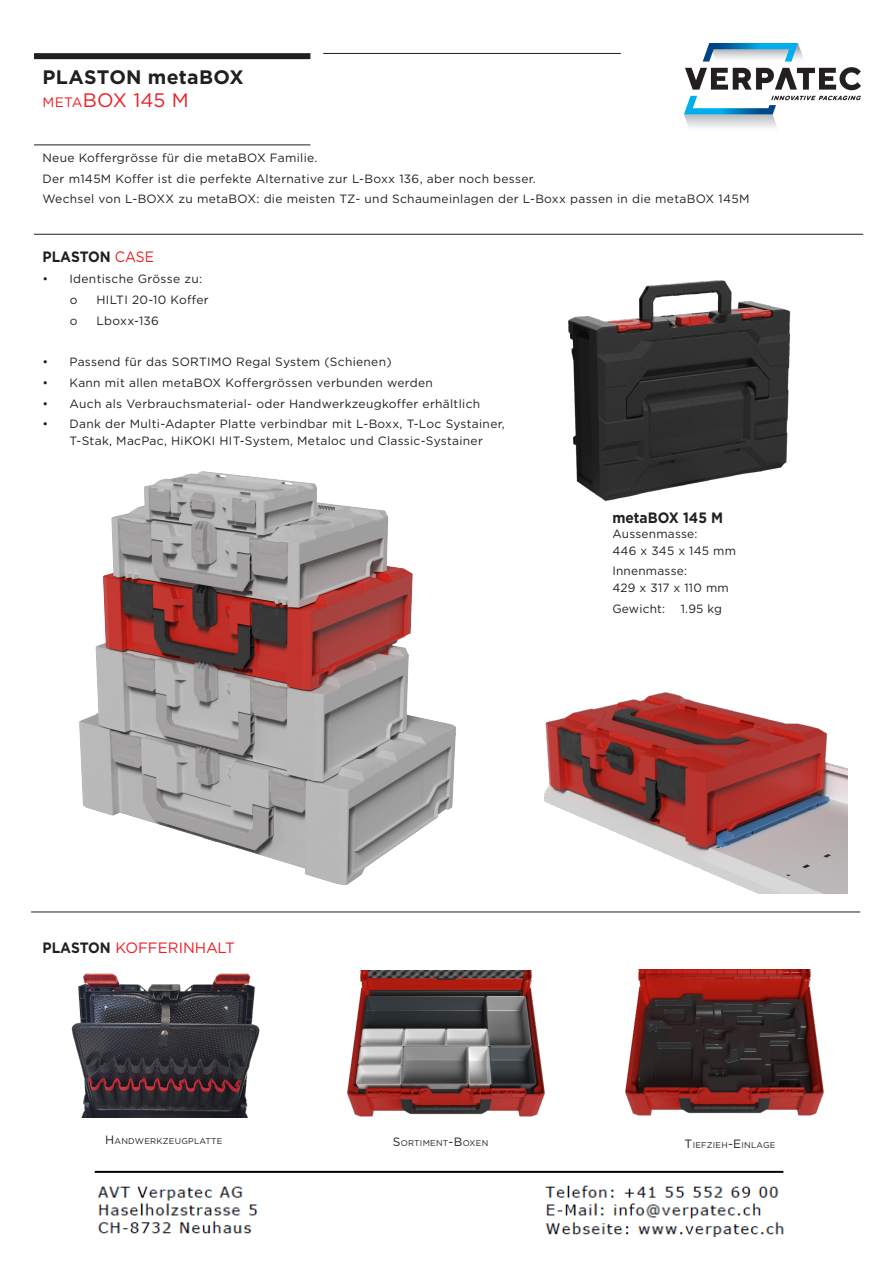
<style>
.page{position:relative;width:893px;height:1263px;background:#fff}
.page>*{position:absolute;margin:0;border:0;box-sizing:border-box;transform-origin:0 0}
.Headlines{font:700 19.5px "Gotham";letter-spacing:.015em;color:#231f20}
.Headlines-2{font:19.5px "Gotham";color:#ee1d23}
.t1{font:700 15px "Gotham";color:#231f20;scale:.92 1}
.t2{font:15px "Gotham";color:#ee1d23}
.Fließtext{font:12px/16.5px "Gotham";letter-spacing:.025em;color:#231f20;text-align:center}
.Lauftext{font:12px/16.5px "Gotham";letter-spacing:.02em;color:#231f20}
.Fließtext-2{font:8.4px "Gotham";letter-spacing:.03em;color:#231f20}
.s1{font-size:13.65px}
.s2{font-weight:400;color:#ee1d23}
.s3{font-weight:700;color:#231f20}
.s4{font-size:12px}
</style>
<div class="page">
<hr style="left:34px;top:234px;width:829px;height:1px;background:#231f20">
<img style="left:568px;top:280px;width:223px;height:221px">
<img style="left:79px;top:471px;width:378px;height:415px">
<img style="left:544px;top:692px;width:304px;height:201px">
<hr style="left:31px;top:911px;width:829px;height:1px;background:#231f20">
<img style="left:625px;top:969px;width:199px;height:147px">
<img style="left:347px;top:970px;width:198px;height:147px">
<img style="left:71px;top:973px;width:189px;height:145px">
<hr style="left:323px;top:53px;width:298px;height:1px;background:#231f20">
<hr style="left:34px;top:145px;width:276px;height:1px;background:#231f20">
<div style="left:34px;top:53px;width:276px;height:6px;background:#231f20"></div>
<img style="left:684px;top:43px;width:176px;height:85px">
<img style="left:94px;top:1170px;width:690px;height:68px">
<p class="Headlines" style="left:43px;top:66px;width:203px">PLASTON metaBOX</p>
<p class="Headlines-2" style="left:43px;top:89px;width:144px"><span class="s1">META</span>BOX 145 M</p>
<p class="Fließtext" style="left:43px;top:149px;width:276px">Neue Koffergrösse für die metaBOX Familie.</p>
<p class="Fließtext" style="left:43px;top:170px;width:495px">Der m145M Koffer ist die perfekte Alternative zur L-Boxx 136, aber noch besser.</p>
<p class="Fließtext" style="left:43px;top:191px;width:708px">Wechsel von L-BOXX zu metaBOX: die meisten TZ- und Schaumeinlagen der L-Boxx passen in die metaBOX 145M</p>
<p class="t1" style="left:43px;top:248px;width:123px">PLASTON <span class="s2">CASE</span></p>
<p class="Fließtext" style="left:43px;top:270px;width:161px">• Identische Grösse zu:</p>
<p class="Fließtext" style="left:70px;top:291px;width:9px">o</p>
<p class="Fließtext" style="left:97px;top:291px;width:114px">HILTI 20-10 Koffer</p>
<p class="Fließtext" style="left:70px;top:312px;width:9px">o</p>
<p class="Fließtext" style="left:97px;top:312px;width:64px">Lboxx-136</p>
<p class="Fließtext" style="left:43px;top:353px;width:351px">• Passend für das SORTIMO Regal System (Schienen)</p>
<p class="Fließtext" style="left:43px;top:374px;width:392px">• Kann mit allen metaBOX Koffergrössen verbunden werden</p>
<p class="Fließtext" style="left:43px;top:395px;width:439px">• Auch als Verbrauchsmaterial- oder Handwerkzeugkoffer erhältlich</p>
<p class="Fließtext" style="left:43px;top:416px;width:464px">• Dank der Multi-Adapter Platte verbindbar mit L-Boxx, T-Loc Systainer,<br>T-Stak, MacPac, HiKOKI HIT-System, Metaloc und Classic-Systainer</p>
<p class="t1" style="left:612px;top:509px;width:122px">metaBOX 145 M</p>
<p class="Lauftext" style="left:612px;top:525px;width:125px">Aussenmasse:<br>446 x 345 x 145 mm</p>
<p class="Lauftext" style="left:612px;top:563px;width:118px">Innenmasse:<br>429 x 317 x 110 mm</p>
<p class="Lauftext" style="left:612px;top:600px;width:54px">Gewicht:</p>
<p class="Lauftext" style="left:681px;top:600px;width:43px">1.95 kg</p>
<p class="t2" style="left:43px;top:939px;width:194px"><span class="s3">PLASTON</span> KOFFERINHALT</p>
<p class="Fließtext-2" style="left:105px;top:1136px;width:119px"><span class="s4">H</span>ANDWERKZEUGPLATTE</p>
<p class="Fließtext-2" style="left:393px;top:1138px;width:97px"><span class="s4">S</span>ORTIMENT<span class="s4">-B</span>OXEN</p>
<p class="Fließtext-2" style="left:685px;top:1140px;width:92px"><span class="s4">T</span>IEFZIEH<span class="s4">-E</span>INLAGE</p>
</div>
